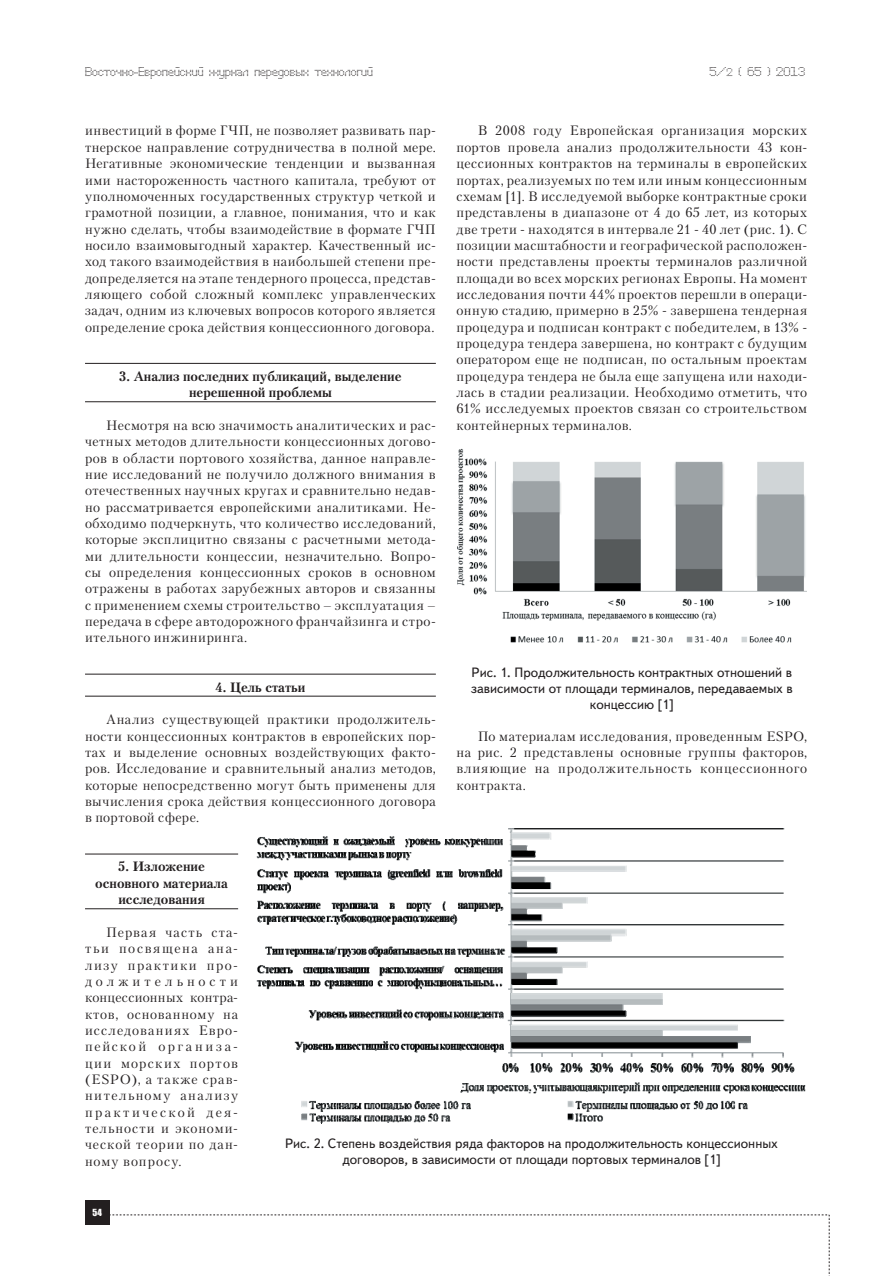
<style>
.page{position:relative;width:893px;height:1276px;background:#fff}
.page>*{position:absolute;margin:0;border:0;box-sizing:border-box;transform-origin:0 0}
.t1{font:13.5px/16.4px "Petersburg C";letter-spacing:.04em;color:#231f20;text-align:justify}
.t2{font:13.5px/16.2px "Text Book C";color:#231f20;text-align:center}
.t3{font:700 13.5px/16.4px "Petersburg C";color:#231f20;text-align:center}
.t4{font:12px "Perfo";letter-spacing:.015em;color:#231f20}
.t5{font:9px "Impact";color:#fff}
.s1{font-size:10.5px}
</style>
<div class="page">
<div style="left:85px;top:1200px;width:24px;height:25px;background:#231f20"></div>
<svg style="left:109px;top:1214px;width:721px;height:62px"></svg>
<hr style="left:85px;top:363px;width:351px;height:1px;background:#231f20">
<hr style="left:85px;top:401px;width:351px;height:1px;background:#231f20">
<hr style="left:85px;top:674px;width:351px;height:1px;background:#231f20">
<hr style="left:85px;top:696px;width:351px;height:1px;background:#231f20">
<hr style="left:85px;top:853px;width:153px;height:1px;background:#231f20">
<hr style="left:85px;top:908px;width:153px;height:1px;background:#231f20">
<img style="left:458px;top:449px;width:349px;height:194px">
<img style="left:256px;top:828px;width:529px;height:167px">
<img style="left:511px;top:993px;width:152px;height:9px">
<img style="left:308px;top:1002px;width:477px;height:25px">
<img style="left:511px;top:1025px;width:227px;height:6px">
<img style="left:511px;top:1030px;width:152px;height:7px">
<img style="left:294px;top:1039px;width:512px;height:84px">
<p class="t4" style="left:85px;top:65px;width:289px">Восточно-Европейский журнал передовых технологий</p>
<p class="t4" style="left:709px;top:65px;width:97px">5/<span class="s1">2</span> ( 65 ) 2013</p>
<p class="t1" style="left:85px;top:122px;width:352px">инвестиций в форме ГЧП, не позволяет развивать пар&shy;тнерское направление сотрудничества в полной мере.<br>Негативные экономические тенденции и вызванная ими настороженность частного капитала, требуют от уполномоченных государственных структур четкой и грамотной позиции, а главное, понимания, что и как нужно сделать, чтобы взаимодействие в формате ГЧП носило взаимовыгодный характер. Качественный ис&shy;ход такого взаимодействия в наибольшей степени пре&shy;допределяется на этапе тендерного процесса, представ&shy;ляющего собой сложный комплекс управленческих задач, одним из ключевых вопросов которого является определение срока действия концессионного договора.</p>
<p class="t3" style="left:119px;top:367px;width:284px">3. Анализ последних публикаций, выделение нерешенной проблемы</p>
<p class="t1" style="left:85px;top:417px;width:352px;text-indent:21px">Несмотря на всю значимость аналитических и рас&shy;четных методов длительности концессионных догово&shy;ров в области портового хозяйства, данное направле&shy;ние исследований не получило должного внимания в отечественных научных кругах и сравнительно недав&shy;но рассматривается европейскими аналитиками. Не&shy;обходимо подчеркнуть, что количество исследований, которые эксплицитно связаны с расчетными метода&shy;ми длительности концессии, незначительно. Вопро&shy;сы определения концессионных сроков в основном отражены в работах зарубежных авторов и связанны с применением схемы строительство – эксплуатация – передача в сфере автодорожного франчайзинга и стро&shy;ительного инжиниринга.</p>
<p class="t3" style="left:215px;top:678px;width:91px">4. Цель статьи</p>
<p class="t1" style="left:85px;top:711px;width:352px;text-indent:21px">Анализ существующей практики продолжитель&shy;ности концессионных контрактов в европейских пор&shy;тах и выделение основных воздействующих факто&shy;ров. Исследование и сравнительный анализ методов, которые непосредственно могут быть применены для вычисления срока действия концессионного договора в портовой сфере.</p>
<p class="t3" style="left:95px;top:858px;width:134px">5. Изложение основного материала исследования</p>
<p class="t1" style="left:85px;top:924px;width:155px;text-indent:21px">Первая часть ста&shy;тьи посвящена ана&shy;лизу практики про&shy;должительности концессионных контра&shy;ктов, основанному на исследованиях Евро&shy;пейской организа&shy;ции морских портов (ESPO), а также срав&shy;нительному анализу практической дея&shy;тельности и экономи&shy;ческой теории по дан&shy;ному вопросу.</p>
<p class="t1" style="left:456px;top:122px;width:352px;text-indent:21px">В 2008 году Европейская организация морских портов провела анализ продолжительности 43 кон&shy;цессионных контрактов на терминалы в европейских портах, реализуемых по тем или иным концессионным схемам [1]. В исследуемой выборке контрактные сроки представлены в диапазоне от 4 до 65 лет, из которых две трети - находятся в интервале 21 - 40 лет (рис. 1). С позиции масштабности и географической расположен&shy;ности представлены проекты терминалов различной площади во всех морских регионах Европы. На момент исследования почти 44% проектов перешли в операци&shy;онную стадию, примерно в 25% - завершена тендерная процедура и подписан контракт с победителем, в 13% - процедура тендера завершена, но контракт с будущим оператором еще не подписан, по остальным проектам процедура тендера не была еще запущена или находи&shy;лась в стадии реализации. Необходимо отметить, что 61% исследуемых проектов связан со строительством контейнерных терминалов.</p>
<p class="t2" style="left:471px;top:664px;width:323px">Рис. 1. Продолжительность контрактных отношений в зависимости от площади терминалов, передаваемых в концессию [1]</p>
<p class="t1" style="left:456px;top:727px;width:352px;text-indent:21px">По материалам исследования, проведенным ESPO, на рис. 2 представлены основные группы факторов, влияющие на продолжительность концессионного контракта.</p>
<p class="t2" style="left:285px;top:1135px;width:494px">Рис. 2. Степень воздействия ряда факторов на продолжительность концессионных договоров, в зависимости от площади портовых терминалов [1]</p>
<p class="t5" style="left:92px;top:1205px;width:11px">54</p>
</div>
